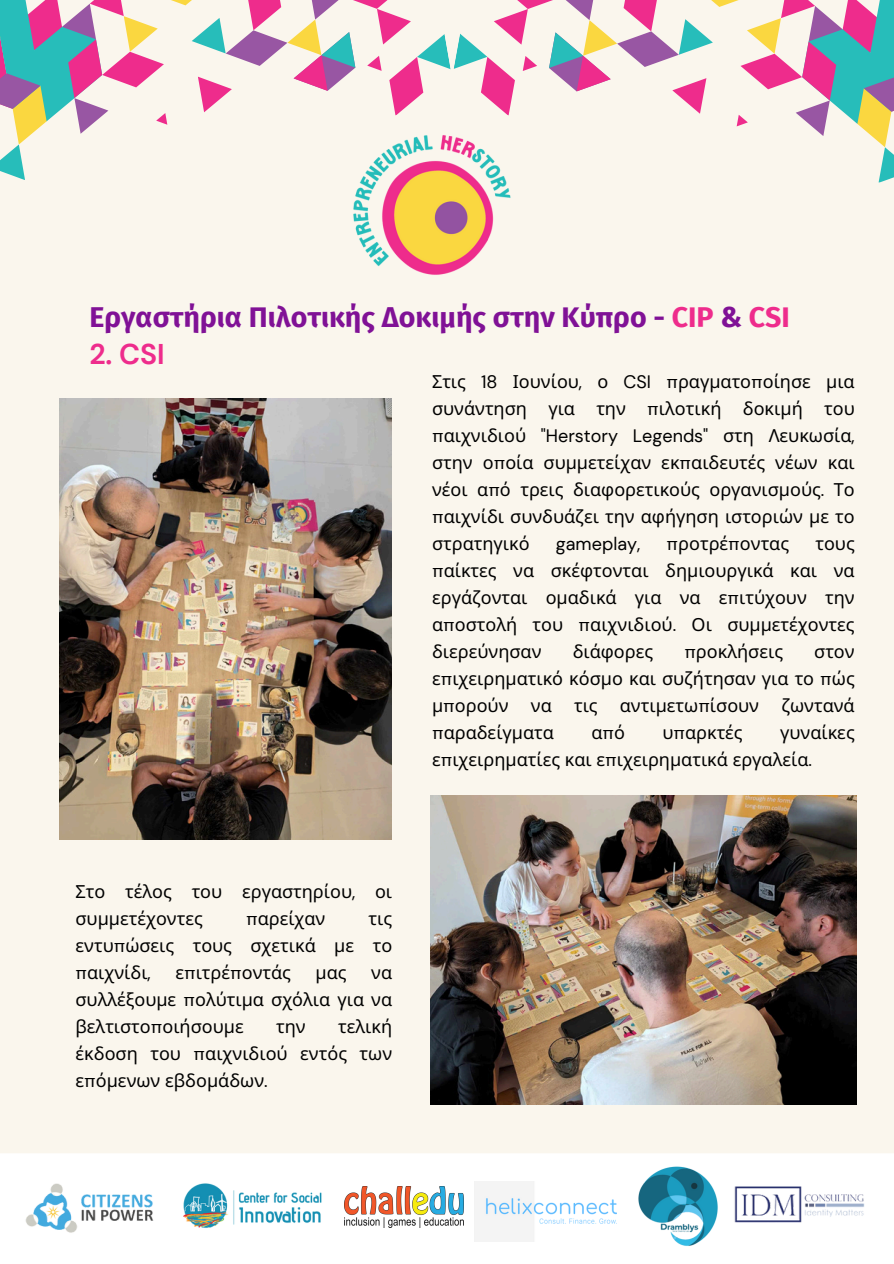
<style>
.page{position:relative;width:894px;height:1264px;background:#fff}
.page>*{position:absolute;margin:0;border:0;box-sizing:border-box;transform-origin:0 0}
.t1{font:700 28.5px "Fira Sans";color:#801196}
.t2{font:700 28.5px "DM Sans";color:#ee2c8c}
.t3{font:18px/27px "Noto Sans";color:#000;text-align:justify}
.t4{font:18px "DM Sans";color:#000}
.s1{color:#ee2c8c}
.s2{font-family:"DM Sans"}
</style>
<div class="page">
<div style="left:0;top:0;width:893px;height:1263px;background:#faf6ed"></div>
<svg style="left:0;top:0;width:893px;height:183px"></svg>
<img style="left:336px;top:110px;width:191px;height:165px">
<div style="left:0;top:1153px;width:893px;height:110px;background:#fff"></div>
<img style="left:344px;top:1186px;width:119px;height:41px">
<img style="left:25px;top:1183px;width:129px;height:50px">
<img style="left:183px;top:1183px;width:139px;height:45px">
<img style="left:638px;top:1166px;width:55px;height:80px">
<img style="left:474px;top:1181px;width:142px;height:60px">
<img style="left:693px;top:1170px;width:172px;height:75px">
<img style="left:430px;top:795px;width:425px;height:309px">
<img style="left:60px;top:398px;width:332px;height:441px">
<p class="t1" style="left:89px;top:300px;width:701px">Εργαστήρια Πιλοτικής Δοκιμής στην Κύπρο - <span class="s1">CIP</span> &amp; <span class="s1">CSI</span></p>
<p class="t2" style="left:89px;top:336px;width:77px">2. CSI</p>
<p class="t3" style="left:432px;top:367px;width:424px">Στις <span class="s2">18</span> Ιουνίου<span class="s2">,</span> ο <span class="s2">CSI π</span>ραγματο<span class="s2">π</span>οίησε μια συνάντηση για την <span class="s2">π</span>ιλοτική δοκιμή του <span class="s2">π</span>αιχνιδιού <span class="s2">"Herstory Legends"</span> στη Λευκωσία<span class="s2">, </span>στην ο<span class="s2">π</span>οία συμμετείχαν εκ<span class="s2">π</span>αιδευτές νέων και νέοι α<span class="s2">π</span>ό τρεις διαφορετικούς οργανισμούς<span class="s2">.</span> Το <span class="s2">π</span>αιχνίδι συνδυάζει την αφήγηση ιστοριών με το στρατηγικό</p>
<p class="t4" style="left:555px;top:532px;width:86px">gameplay,</p>
<p class="t3" style="left:666px;top:529px;width:124px"><span class="s2">π</span>ροτρέ<span class="s2">π</span>οντας</p>
<p class="t3" style="left:432px;top:529px;width:424px;text-indent:383px">τους <span class="s2">π</span>αίκτες να σκέφτονται δημιουργικά και να εργάζονται ομαδικά για να ε<span class="s2">π</span>ιτύχουν την α<span class="s2">π</span>οστολή του <span class="s2">π</span>αιχνιδιού<span class="s2">.</span> Οι συμμετέχοντες διερεύνησαν</p>
<p class="t3" style="left:572px;top:637px;width:82px">διάφορες</p>
<p class="t3" style="left:684px;top:637px;width:100px"><span class="s2">π</span>ροκλήσεις</p>
<p class="t3" style="left:432px;top:637px;width:424px;text-indent:382px">στον ε<span class="s2">π</span>ιχειρηματικό κόσμο και συζήτησαν για το <span class="s2">π</span>ώς μ<span class="s2">π</span>ορούν να τις αντιμετω<span class="s2">π</span>ίσουν ζωντανά <span class="s2">π</span>αραδείγματα</p>
<p class="t3" style="left:432px;top:718px;width:424px;text-indent:348px">γυναίκες ε<span class="s2">π</span>ιχειρηματίες και ε<span class="s2">π</span>ιχειρηματικά εργαλεία<span class="s2">.</span></p>
<p class="t3" style="left:591px;top:718px;width:35px">α<span class="s2">π</span>ό</p>
<p class="t3" style="left:662px;top:718px;width:82px">υ<span class="s2">π</span>αρκτές</p>
<p class="t3" style="left:75px;top:877px;width:318px">Στο τέλος του εργαστηρίου<span class="s2">,</span> οι συμμετέχοντες</p>
<p class="t3" style="left:246px;top:904px;width:81px"><span class="s2">π</span>αρείχαν</p>
<p class="t3" style="left:75px;top:904px;width:318px;text-indent:293px">τις εντυ<span class="s2">π</span>ώσεις τους σχετικά με το <span class="s2">π</span>αιχνίδι<span class="s2">,</span></p>
<p class="t3" style="left:175px;top:958px;width:117px">ε<span class="s2">π</span>ιτρέ<span class="s2">π</span>οντάς</p>
<p class="t3" style="left:315px;top:958px;width:32px">μας</p>
<p class="t3" style="left:75px;top:958px;width:318px;text-indent:296px">να συλλέξουμε <span class="s2">π</span>ολύτιμα σχόλια για να βελτιστο<span class="s2">π</span>οιήσουμε</p>
<p class="t3" style="left:75px;top:1012px;width:318px;text-indent:262px">τελική έκδοση του <span class="s2">π</span>αιχνιδιού εντός των ε<span class="s2">π</span>όμενων εβδομάδων<span class="s2">.</span></p>
<p class="t3" style="left:276px;top:1012px;width:31px">την</p>
</div>
